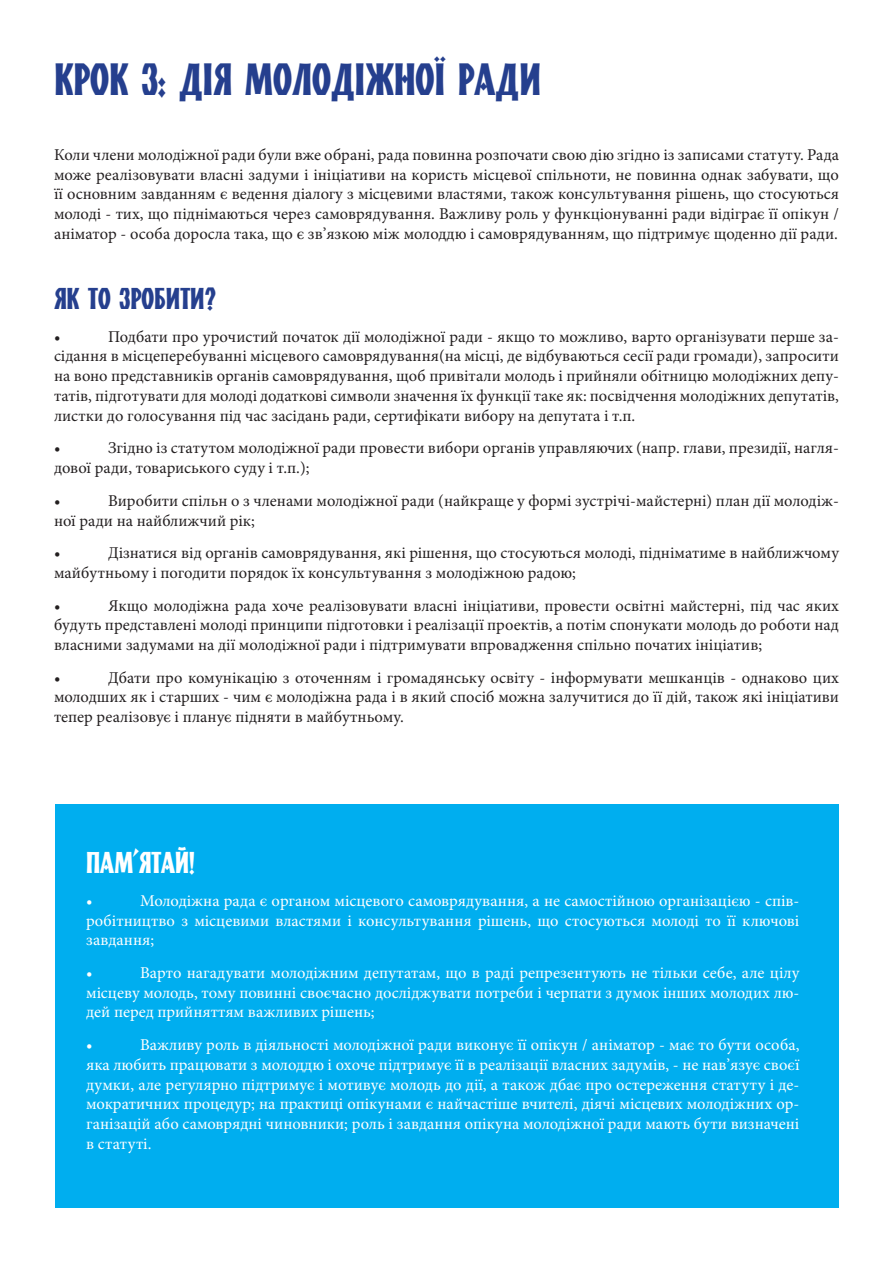
<style>
.page{position:relative;width:893px;height:1263px;background:#fff}
.page>*{position:absolute;margin:0;border:0;box-sizing:border-box;transform-origin:0 0}
.t1{font:45px "Aventis Deco";color:#253f8e}
.t2{font:30px "Aventis Deco";color:#253f8e}
.t3{font:30px "Aventis Deco";color:#fff}
.t4{font:16.5px/19.8px "Minion Pro";color:#231f20;text-align:justify}
.t5{font:16.5px/19.8px "Minion Pro";color:#fff;text-align:justify}
</style>
<div class="page">
<div style="left:55px;top:804px;width:783px;height:404px;background:#00aeef"></div>
<h1 class="t1" style="left:54px;top:54px;width:488px">Крок 3: Дія молодіжної ради</h1>
<p class="t4" style="left:54px;top:145px;width:786px">Коли члени молодіжної ради були вже обрані, рада повинна розпочати свою дію згідно із записами статуту. Рада може реалізовувати власні задуми і ініціативи на користь місцевої спільноти, не повинна однак забувати, що її основним завданням є ведення діалогу з місцевими властями, також консультування рішень, що стосуються молоді - тих, що піднімаються через самоврядування. Важливу роль у функціонуванні ради відіграє її опікун / аніматор - особа доросла така, що є зв’язкою між молоддю і самоврядуванням, що підтримує щоденно дії ради.</p>
<h2 class="t2" style="left:54px;top:282px;width:163px">Як то зробити?</h2>
<p class="t4" style="left:54px;top:327px;width:8px">•</p>
<p class="t4" style="left:54px;top:327px;width:786px;text-indent:54px">Подбати про урочистий початок дії молодіжної ради - якщо то можливо, варто організувати перше за&shy;сідання в місцеперебуванні місцевого самоврядування(на місці, де відбуваються сесії ради громади), запросити на воно представників органів самоврядування, щоб привітали молодь і прийняли обітницю молодіжних депу&shy;татів, підготувати для молоді додаткові символи значення їх функції таке як: посвідчення молодіжних депутатів, листки до голосування під час засідань ради, сертифікати вибору на депутата і т.п.</p>
<p class="t4" style="left:54px;top:438px;width:8px">•</p>
<p class="t4" style="left:54px;top:438px;width:786px;text-indent:54px">Згідно із статутом молодіжної ради провести вибори органів управляючих (напр. глави, президії, нагля&shy;дової ради, товариського суду і т.п.);</p>
<p class="t4" style="left:54px;top:491px;width:8px">•</p>
<p class="t4" style="left:54px;top:491px;width:786px;text-indent:54px">Виробити спільн о з членами молодіжної ради (найкраще у формі зустрічі-майстерні) план дії молодіж&shy;ної ради на найближчий рік;</p>
<p class="t4" style="left:54px;top:543px;width:8px">•</p>
<p class="t4" style="left:54px;top:543px;width:786px;text-indent:54px">Дізнатися від органів самоврядування, які рішення, що стосуються молоді, підніматиме в найближчому майбутньому і погодити порядок їх консультування з молодіжною радою;</p>
<p class="t4" style="left:54px;top:595px;width:8px">•</p>
<p class="t4" style="left:54px;top:595px;width:786px;text-indent:54px">Якщо молодіжна рада хоче реалізовувати власні ініціативи, провести освітні майстерні, під час яких будуть представлені молоді принципи підготовки і реалізації проектів, а потім спонукати молодь до роботи над власними задумами на дії молодіжної ради і підтримувати впровадження спільно початих ініціатив;</p>
<p class="t4" style="left:54px;top:667px;width:8px">•</p>
<p class="t4" style="left:54px;top:667px;width:787px;text-indent:54px">Дбати про комунікацію з оточенням і громадянську освіту - інформувати мешканців - однаково цих молодших як і старших - чим є молодіжна рада і в який спосіб можна залучитися до її дій, також які ініціативи тепер реалізовує і планує підняти в майбутньому.</p>
<h2 class="t3" style="left:86px;top:846px;width:110px">Пам’ятай!</h2>
<p class="t5" style="left:86px;top:891px;width:8px">•</p>
<p class="t5" style="left:86px;top:891px;width:715px;text-indent:54px">Молодіжна рада є органом місцевого самоврядування, а не самостійною організацією - спів&shy;робітництво з місцевими властями і консультування рішень, що стосуються молоді то її ключові завдання;</p>
<p class="t5" style="left:86px;top:963px;width:8px">•</p>
<p class="t5" style="left:86px;top:963px;width:715px;text-indent:54px">Варто нагадувати молодіжним депутатам, що в раді репрезентують не тільки себе, але цілу місцеву молодь, тому повинні своєчасно досліджувати потреби і черпати з думок інших молодих лю&shy;дей перед прийняттям важливих рішень;</p>
<p class="t5" style="left:86px;top:1035px;width:8px">•</p>
<p class="t5" style="left:86px;top:1035px;width:715px;text-indent:54px">Важливу роль в діяльності молодіжної ради виконує її опікун / аніматор - має то бути особа, яка любить працювати з молоддю і охоче підтримує її в реалізації власних задумів, - не нав’язує своєї думки, але регулярно підтримує і мотивує молодь до дії, а також дбає про остереження статуту і де&shy;мократичних процедур; на практиці опікунами є найчастіше вчителі, діячі місцевих молодіжних ор&shy;ганізацій або самоврядні чиновники; роль і завдання опікуна молодіжної ради мають бути визначені в статуті.</p>
</div>
